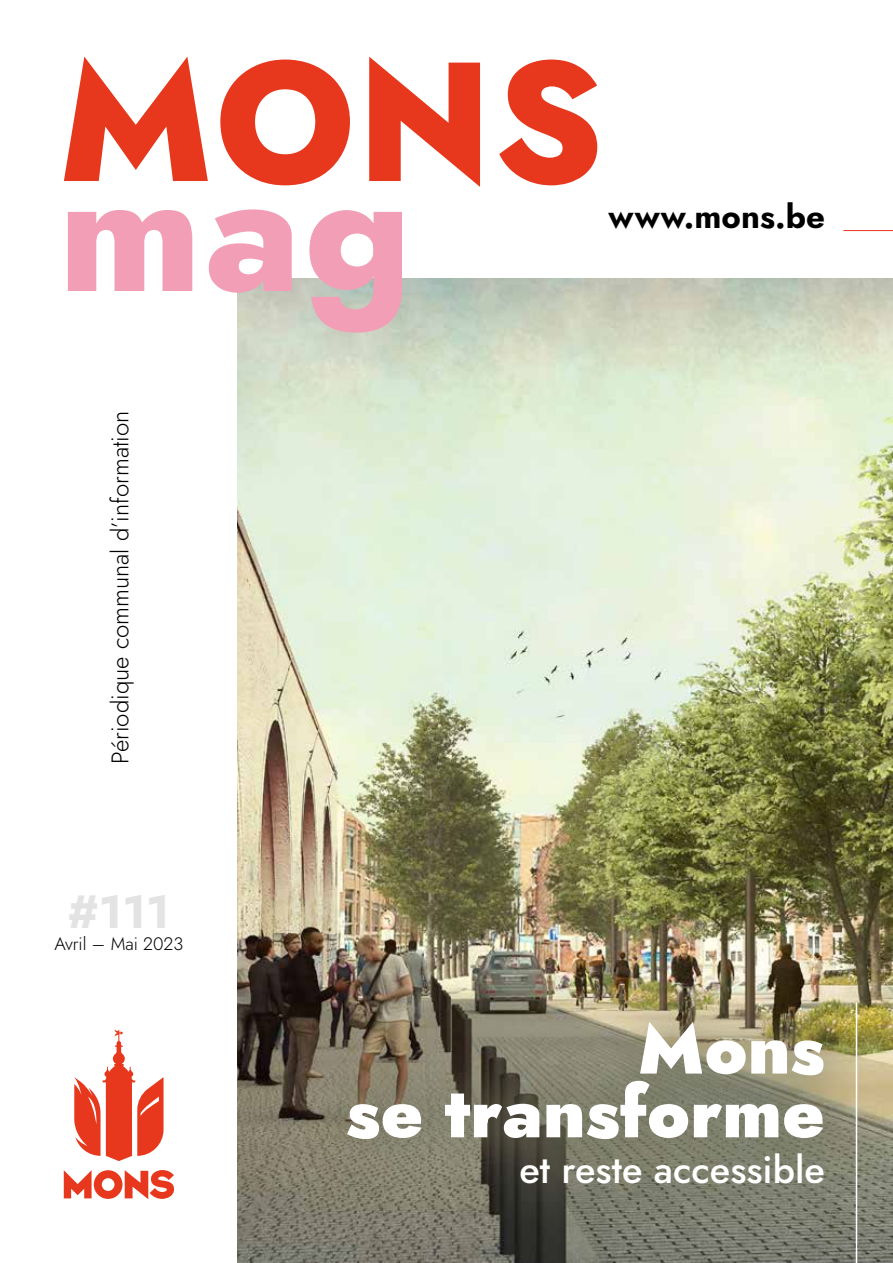
<style>
.page{position:relative;width:893px;height:1263px;background:#fff}
.page>*{position:absolute;margin:0;border:0;box-sizing:border-box;transform-origin:0 0}
.t1{font:800 172.05px "Jost";color:#f39eb7}
.t2{font:800 169.2px "Jost";color:#e7381d}
.t3{font:900 70.65px/63.8px "Jost";color:#fff;text-align:right}
.t4{font:700 46.5px "Jost";color:#e3e3e3}
.t5{font:500 37.95px "Jost";color:#fff}
.t6{font:700 33px "Jost";color:#000}
.t7{font:24px "Jost";color:#000}
.t8{font:18px "Jost";color:#000}
</style>
<div class="page">
<img style="left:238px;top:278px;width:655px;height:985px">
<hr style="left:843px;top:230px;width:50px;height:1px;background:#e7381d">
<div style="left:306px;top:983px;width:565px;height:250px;background:#696f59;opacity:.7"></div>
<hr style="left:856px;top:1002px;width:1px;height:261px;background:#fff">
<svg style="left:74px;top:1029px;width:90px;height:132px"></svg>
<svg style="left:64px;top:1170px;width:110px;height:29px"></svg>
<h2 class="t2" style="left:58px;top:7px;width:547px">MONS</h2>
<h1 class="t1" style="left:58px;top:114px;width:354px">mag</h1>
<h3 class="t6" style="left:609px;top:194px;width:218px">www.mons.be</h3>
<p class="t7" style="left:104px;top:764px;width:354px;rotate:-90deg">Périodique communal d’information</p>
<h3 class="t4" style="left:68px;top:880px;width:104px">#111</h3>
<p class="t8" style="left:54px;top:931px;width:130px">Avril – Mai 2023</p>
<h3 class="t3" style="left:346px;top:1018px;width:480px">Mons<br>se transforme</h3>
<h3 class="t5" style="left:519px;top:1144px;width:307px">et reste accessible</h3>
</div>
